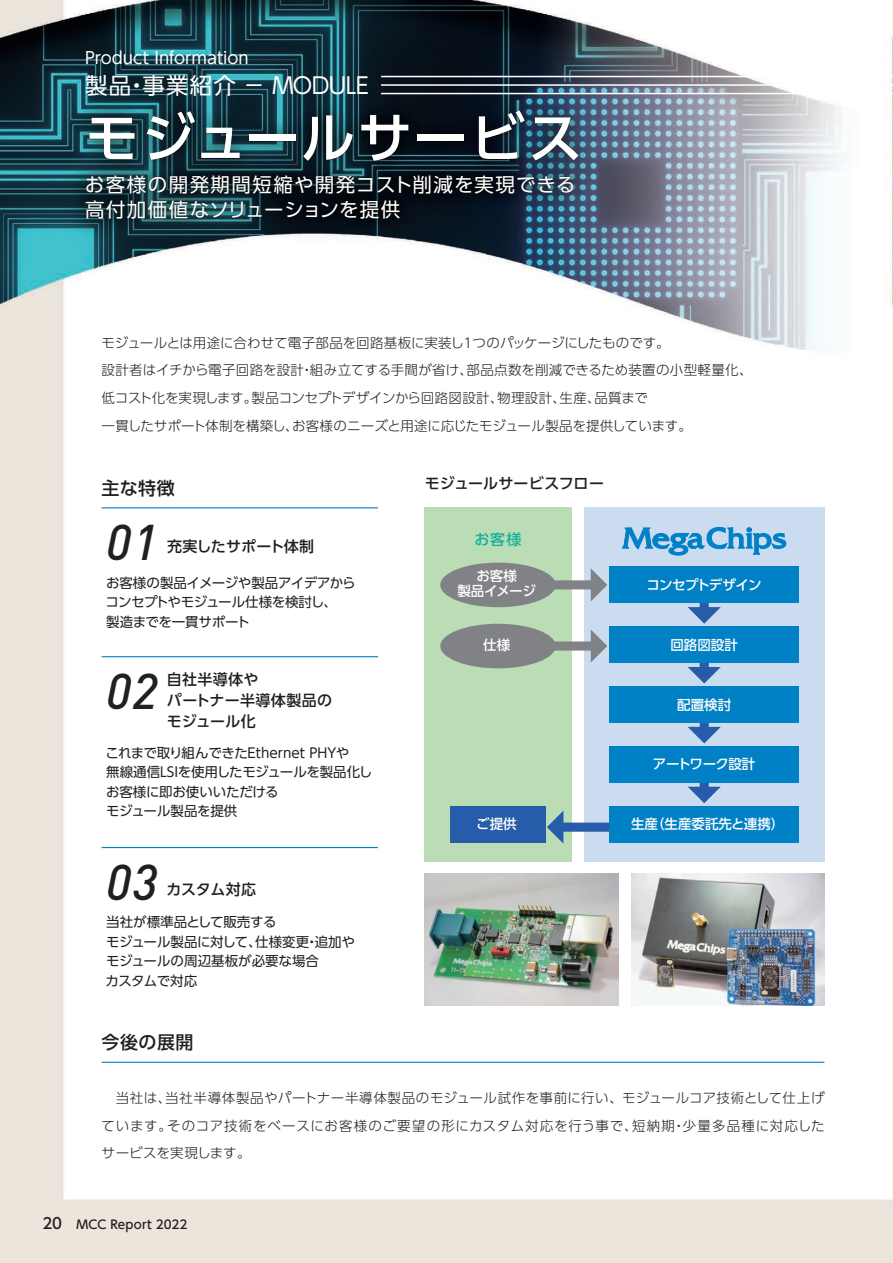
<style>
.page{position:relative;width:893px;height:1263px;background:#fff}
.page>*{position:absolute;margin:0;border:0;box-sizing:border-box;transform-origin:0 0}
.t1{font:500 54px "UD Shin Go Pr 6 N";letter-spacing:.04em;color:#fff}
.t2{font:italic 500 49.5px "DINOT";color:#231f20}
.t3{font:22.5px "UD Shin Go Pr 6 N";letter-spacing:-.025em;color:#fff}
.t4{font:19.5px/25.5px "UD Shin Go Pr 6 N";letter-spacing:.065em;color:#fff}
.t5{font:500 18px "UD Shin Go Pr 6 N";letter-spacing:.025em;color:#231f20}
.t6{font:16.5px "UD Shin Go Pr 6 N";letter-spacing:-.005em;color:#fff}
.t7{font:500 15px/21px "UD Shin Go Pr 6 N";letter-spacing:.01em;color:#231f20}
.t8{font:500 15px "UD Shin Go Pr 6 N";color:#16b199}
.t9{font:300 13.5px/27.8px "UD Shin Go Pr 6 N";letter-spacing:.005em;color:#231f20;text-align:justify}
.t10{font:13.5px/19.5px "UD Shin Go Pr 6 N";letter-spacing:-.015em;color:#231f20}
.t11{font:500 13.5px "UD Shin Go Pr 6 N";letter-spacing:-.005em;color:#fff}
.t12{font:500 13.5px "UD Shin Go Pr 6 N";letter-spacing:-.055em;color:#fff}
.t13{font:500 13.5px/15px "UD Shin Go Pr 6 N";letter-spacing:-.03em;color:#fff;text-align:center}
.t14{font:500 13.5px "UD Shin Go Pr 6 N";letter-spacing:-.045em;color:#fff}
.t15{font:500 12px "UD Shin Go Pr 6 N";letter-spacing:.02em;color:#231f20}
.s1{font-size:15px}
</style>
<div class="page">
<img style="left:0;top:0;width:893px;height:1263px">
<hr style="left:102px;top:1062px;width:722px;height:1px;background:#0080c5">
<hr style="left:102px;top:507px;width:276px;height:1px;background:#0080c5">
<hr style="left:102px;top:656px;width:276px;height:1px;background:#0080c5">
<hr style="left:102px;top:847px;width:276px;height:1px;background:#0080c5">
<div style="left:584px;top:508px;width:240px;height:354px;background:#ccdcf0"></div>
<div style="left:425px;top:508px;width:146px;height:354px;background:#baddb5"></div>
<div style="left:700px;top:594px;width:9px;height:15px;background:#275caa"></div>
<svg style="left:688px;top:607px;width:33px;height:17px"></svg>
<div style="left:700px;top:654px;width:9px;height:15px;background:#275caa"></div>
<svg style="left:688px;top:667px;width:33px;height:16px"></svg>
<div style="left:700px;top:714px;width:9px;height:15px;background:#275caa"></div>
<svg style="left:688px;top:727px;width:33px;height:16px"></svg>
<div style="left:700px;top:774px;width:9px;height:15px;background:#275caa"></div>
<svg style="left:688px;top:787px;width:33px;height:16px"></svg>
<div style="left:561px;top:822px;width:143px;height:10px;background:#275caa"></div>
<svg style="left:547px;top:811px;width:16px;height:32px"></svg>
<div style="left:498px;top:580px;width:95px;height:9px;background:#808285"></div>
<svg style="left:591px;top:568px;width:16px;height:33px"></svg>
<div style="left:609px;top:566px;width:190px;height:37px;background:#0080c5"></div>
<div style="left:609px;top:626px;width:190px;height:37px;background:#0080c5"></div>
<div style="left:609px;top:686px;width:190px;height:37px;background:#0080c5"></div>
<div style="left:609px;top:746px;width:190px;height:37px;background:#0080c5"></div>
<div style="left:609px;top:806px;width:190px;height:37px;background:#0080c5"></div>
<div style="left:450px;top:806px;width:96px;height:37px;background:#275caa"></div>
<svg style="left:622px;top:527px;width:165px;height:29px"></svg>
<div style="left:440px;top:563px;width:116px;height:44px;background:#808285;border-radius:50%"></div>
<div style="left:498px;top:641px;width:95px;height:10px;background:#808285"></div>
<svg style="left:591px;top:630px;width:16px;height:32px"></svg>
<div style="left:440px;top:624px;width:116px;height:44px;background:#808285;border-radius:50%"></div>
<img style="left:425px;top:873px;width:193px;height:132px">
<img style="left:631px;top:873px;width:193px;height:132px">
<hr style="left:381px;top:76px;width:512px;height:1px;background:#fff">
<hr style="left:381px;top:84px;width:512px;height:2px;background:#fff">
<hr style="left:381px;top:93px;width:512px;height:1px;background:#fff">
<p class="t6" style="left:85px;top:44px;width:165px">Product Information</p>
<h3 class="t3" style="left:85px;top:67px;width:285px">製品・事業紹介 － MODULE</h3>
<h1 class="t1" style="left:85px;top:94px;width:499px">モジュールサービス</h1>
<h3 class="t4" style="left:85px;top:171px;width:492px">お客様の開発期間短縮や開発コスト削減を実現できる高付加価値なソリューションを提供</h3>
<p class="t9" style="left:101px;top:328px;width:653px;text-align:left">モジュールとは用途に合わせて電子部品を回路基板に実装し1つのパッケージにしたものです。<br>設計者はイチから電子回路を設計・組み立てする手間が省け、部品点数を削減できるため装置の小型軽量化、低コスト化を実現します。製品コンセプトデザインから回路図設計、物理設計、生産、品質まで<br>一貫したサポート体制を構築し、お客様のニーズと用途に応じたモジュール製品を提供しています。</p>
<h3 class="t5" style="left:102px;top:473px;width:75px">主な特徴</h3>
<h2 class="t2" style="left:106px;top:509px;width:53px">01</h2>
<p class="t10" style="left:106px;top:572px;width:252px">お客様の製品イメージや製品アイデアからコンセプトやモジュール仕様を検討し、<br>製造までを一貫サポート</p>
<p class="t7" style="left:167px;top:536px;width:149px">充実したサポート体制</p>
<h2 class="t2" style="left:106px;top:658px;width:53px">02</h2>
<p class="t7" style="left:167px;top:668px;width:167px">自社半導体や<br>パートナー半導体製品のモジュール化</p>
<p class="t10" style="left:105px;top:742px;width:268px">これまで取り組んできたEthernet PHYや<br>無線通信LSIを使用したモジュールを製品化しお客様に即お使いいただける<br>モジュール製品を提供</p>
<h2 class="t2" style="left:106px;top:848px;width:53px">03</h2>
<p class="t10" style="left:106px;top:912px;width:251px">当社が標準品として販売する<br>モジュール製品に対して、仕様変更・追加やモジュールの周辺基板が必要な場合<br>カスタムで対応</p>
<p class="t7" style="left:167px;top:878px;width:91px">カスタム対応</p>
<h3 class="t5" style="left:102px;top:1028px;width:93px">今後の展開</h3>
<p class="t7" style="left:425px;top:472px;width:181px">モジュールサービスフロー</p>
<p class="t8" style="left:475px;top:527px;width:48px">お客様</p>
<p class="t13" style="left:457px;top:568px;width:80px">お客様<br>製品イメージ</p>
<p class="t11" style="left:483px;top:634px;width:28px">仕様</p>
<p class="t12" style="left:647px;top:574px;width:117px">コンセプトデザイン</p>
<p class="t11" style="left:670px;top:634px;width:69px">回路図設計</p>
<p class="t11" style="left:677px;top:693px;width:55px">配置検討</p>
<p class="t14" style="left:653px;top:753px;width:104px">アートワーク設計</p>
<p class="t11" style="left:476px;top:813px;width:42px">ご提供</p>
<p class="t11" style="left:631px;top:813px;width:155px">生産（生産委託先と連携）</p>
<p class="t9" style="left:101px;top:1083px;width:725px">　当社は、当社半導体製品やパートナー半導体製品のモジュール試作を事前に行い、モジュールコア技術として仕上げています。そのコア技術をベースにお客様のご要望の形にカスタム対応を行う事で、短納期・少量多品種に対応したサービスを実現します。</p>
<p class="t15" style="left:43px;top:1215px;width:147px"><span class="s1">20</span> MCC Report 2022</p>
</div>
